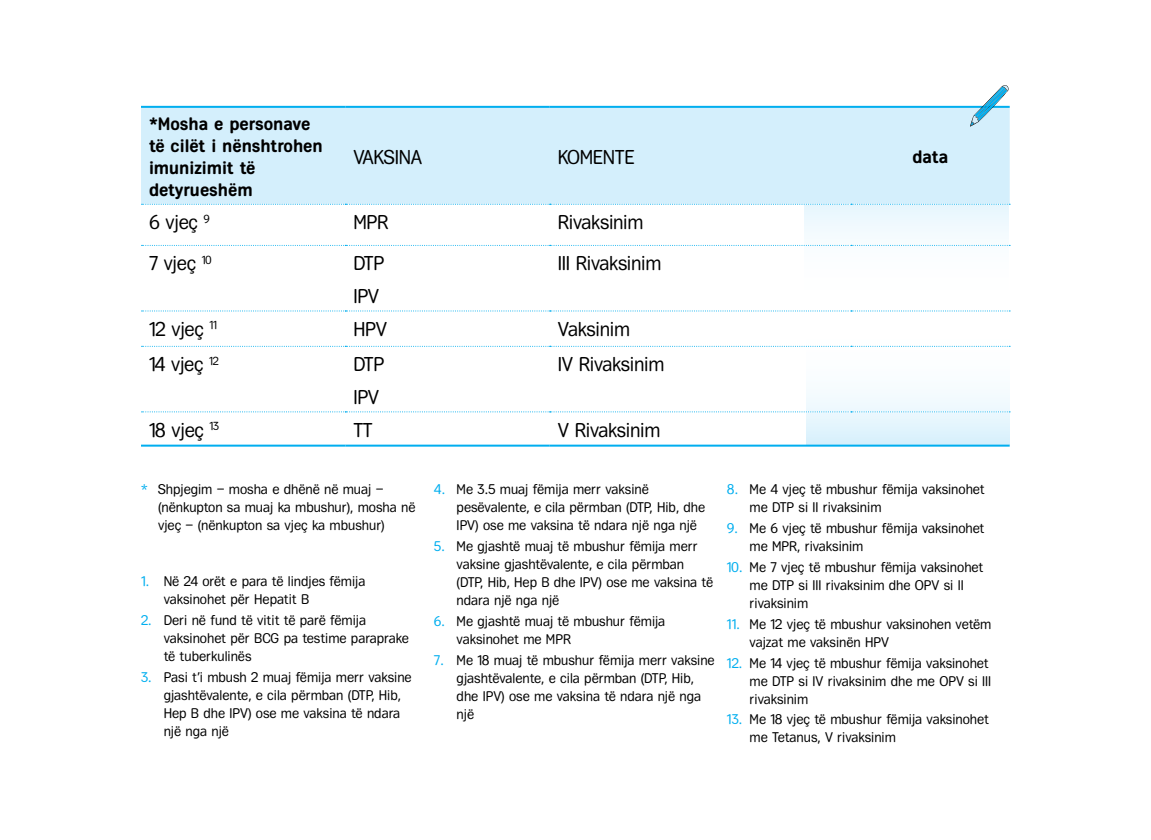
<style>
.page{position:relative;width:1151px;height:840px;background:#fff}
.page>*{position:absolute;margin:0;border:0;box-sizing:border-box;transform-origin:0 0}
.t1{font:20px/32.4px "Fregat";letter-spacing:-.015em;color:#000}
.t2{font:700 18px/22px "Fregat";color:#000}
.t3{font:14px/18px "Fregat";color:#000}
.s1{color:#00aeef}
</style>
<div class="page">
<div style="left:806px;top:290px;width:204px;height:154px;background:linear-gradient(to bottom,#fff,#e3f5fd)"></div>
<svg style="left:805px;top:205px;width:203px;height:131px"></svg>
<div style="left:141px;top:108px;width:869px;height:96px;background:#d4effc"></div>
<svg style="left:141px;top:204px;width:869px;height:1px"></svg>
<svg style="left:141px;top:245px;width:869px;height:1px"></svg>
<svg style="left:141px;top:310px;width:869px;height:1px"></svg>
<svg style="left:141px;top:345px;width:869px;height:1px"></svg>
<svg style="left:141px;top:411px;width:869px;height:1px"></svg>
<hr style="left:141px;top:106px;width:204px;height:2px;background:#00aeef">
<hr style="left:345px;top:106px;width:205px;height:2px;background:#00aeef">
<hr style="left:550px;top:106px;width:301px;height:2px;background:#00aeef">
<hr style="left:851px;top:106px;width:159px;height:2px;background:#00aeef">
<hr style="left:141px;top:444px;width:204px;height:2px;background:#00aeef">
<hr style="left:345px;top:444px;width:205px;height:2px;background:#00aeef">
<hr style="left:550px;top:444px;width:301px;height:2px;background:#00aeef">
<hr style="left:851px;top:444px;width:159px;height:2px;background:#00aeef">
<svg style="left:970px;top:85px;width:39px;height:42px"></svg>
<p class="t2" style="left:149px;top:113px;width:175px">*Mosha e personave të cilët i nënshtrohen imunizimit të detyrueshëm</p>
<h1 class="t1" style="left:353px;top:141px;width:70px">VAKSINA</h1>
<h1 class="t1" style="left:558px;top:141px;width:79px">KOMENTE</h1>
<p class="t2" style="left:912px;top:146px;width:37px">data</p>
<h1 class="t1" style="left:149px;top:206px;width:62px">6 vjeç <sup>9</sup></h1>
<h1 class="t1" style="left:353px;top:206px;width:37px">MPR</h1>
<h1 class="t1" style="left:558px;top:206px;width:87px">Rivaksinim</h1>
<h1 class="t1" style="left:149px;top:247px;width:64px">7 vjeç <sup>10</sup></h1>
<h1 class="t1" style="left:353px;top:247px;width:32px">DTP<br>IPV</h1>
<h1 class="t1" style="left:558px;top:247px;width:105px">III Rivaksinim</h1>
<h1 class="t1" style="left:149px;top:312px;width:70px">12 vjeç <sup>11</sup></h1>
<h1 class="t1" style="left:353px;top:312px;width:35px">HPV</h1>
<h1 class="t1" style="left:558px;top:312px;width:74px">Vaksinim</h1>
<h1 class="t1" style="left:149px;top:348px;width:71px">14 vjeç <sup>12</sup></h1>
<h1 class="t1" style="left:353px;top:348px;width:32px">DTP<br>IPV</h1>
<h1 class="t1" style="left:558px;top:348px;width:108px">IV Rivaksinim</h1>
<h1 class="t1" style="left:149px;top:413px;width:72px">18 vjeç <sup>13</sup></h1>
<h1 class="t1" style="left:353px;top:413px;width:21px">TT</h1>
<h1 class="t1" style="left:558px;top:413px;width:104px">V Rivaksinim</h1>
<p class="t3" style="left:158px;top:480px;width:259px;text-indent:-17px"><span class="s1">*</span> Shpjegim – mosha e dhënë në muaj – (nënkupton sa muaj ka mbushur), mosha në vjeç – (nënkupton sa vjeç ka mbushur)</p>
<p class="t3" style="left:164px;top:571px;width:203px;text-indent:-23px"><span class="s1">1.</span> Në 24 orët e para të lindjes fëmija vaksinohet për Hepatit B</p>
<p class="t3" style="left:164px;top:610px;width:247px;text-indent:-23px"><span class="s1">2.</span> Deri në fund të vitit të parë fëmija vaksinohet për BCG pa testime paraprake të tuberkulinës</p>
<p class="t3" style="left:164px;top:667px;width:249px;text-indent:-23px"><span class="s1">3.</span> Pasi t’i mbush 2 muaj fëmija merr vaksine gjashtëvalente, e cila përmban (DTP, Hib,<br>Hep B dhe IPV) ose me vaksina të ndara një nga një</p>
<p class="t3" style="left:457px;top:480px;width:250px;text-indent:-23px"><span class="s1">4.</span> Me 3.5 muaj fëmija merr vaksinë pesëvalente, e cila përmban (DTP, Hib, dhe<br>IPV) ose me vaksina të ndara një nga një</p>
<p class="t3" style="left:457px;top:536px;width:258px;text-indent:-23px"><span class="s1">5.</span> Me gjashtë muaj të mbushur fëmija merr vaksine gjashtëvalente, e cila përmban (DTP, Hib, Hep B dhe IPV) ose me vaksina të ndara një nga një</p>
<p class="t3" style="left:457px;top:611px;width:210px;text-indent:-23px"><span class="s1">6.</span> Me gjashtë muaj të mbushur fëmija vaksinohet me MPR</p>
<p class="t3" style="left:457px;top:650px;width:259px;text-indent:-23px"><span class="s1">7.</span> Me 18 muaj të mbushur fëmija merr vaksine gjashtëvalente, e cila përmban (DTP, Hib, dhe IPV) ose me vaksina të ndara një nga një</p>
<p class="t3" style="left:750px;top:480px;width:236px;text-indent:-23px"><span class="s1">8.</span> Me 4 vjeç të mbushur fëmija vaksinohet me DTP si II rivaksinim</p>
<p class="t3" style="left:750px;top:518px;width:236px;text-indent:-23px"><span class="s1">9.</span> Me 6 vjeç të mbushur fëmija vaksinohet me MPR, rivaksinim</p>
<p class="t3" style="left:750px;top:557px;width:235px;text-indent:-23px"><span class="s1">10.</span> Me 7 vjeç të mbushur fëmija vaksinohet me DTP si III rivaksinim dhe OPV si II rivaksinim</p>
<p class="t3" style="left:750px;top:614px;width:243px;text-indent:-23px"><span class="s1">11.</span> Me 12 vjeç të mbushur vaksinohen vetëm vajzat me vaksinën HPV</p>
<p class="t3" style="left:750px;top:653px;width:243px;text-indent:-23px"><span class="s1">12.</span> Me 14 vjeç të mbushur fëmija vaksinohet me DTP si IV rivaksinim dhe me OPV si III rivaksinim</p>
<p class="t3" style="left:750px;top:710px;width:241px;text-indent:-23px"><span class="s1">13.</span> Me 18 vjeç të mbushur fëmija vaksinohet me Tetanus, V rivaksinim</p>
</div>
